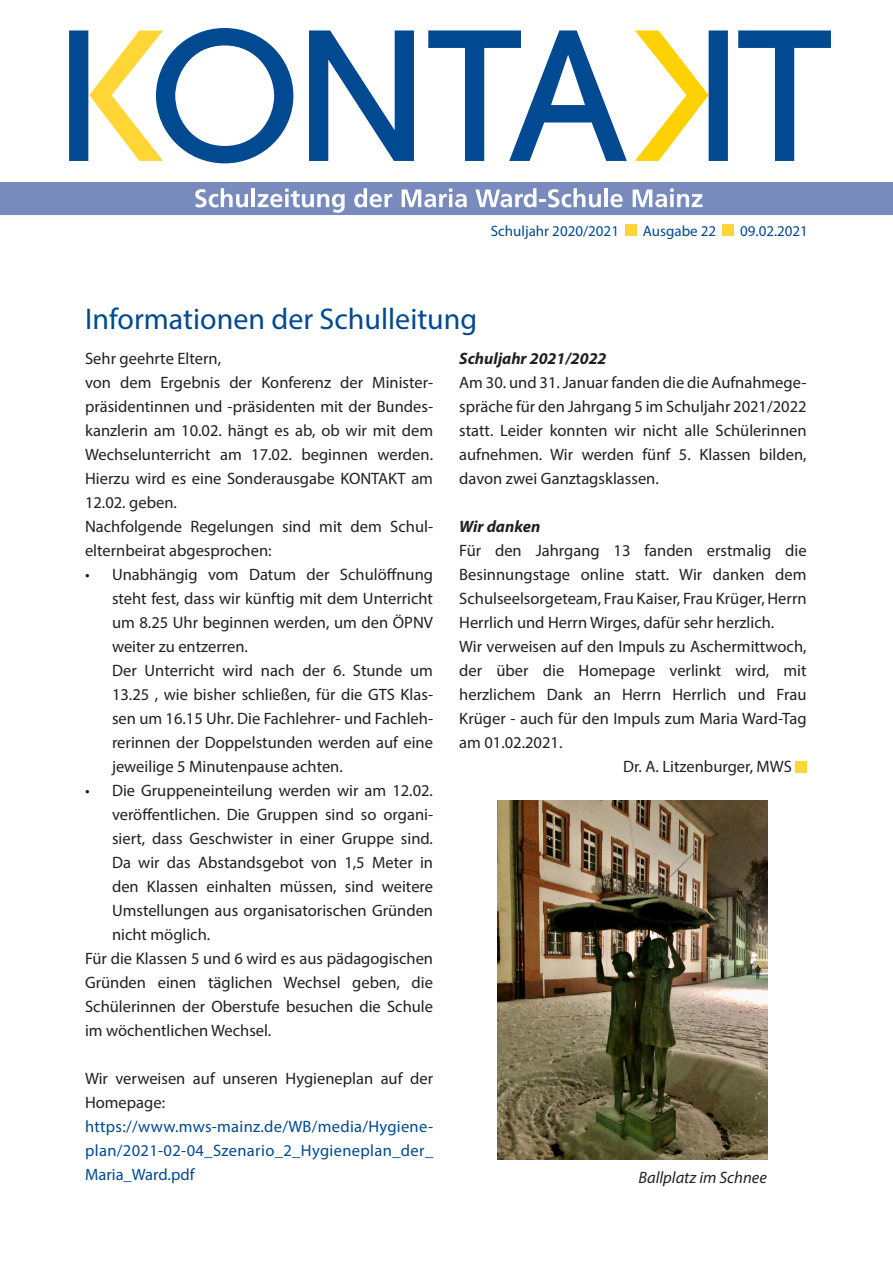
<style>
.page{position:relative;width:893px;height:1263px;background:#fff}
.page>*{position:absolute;margin:0;border:0;box-sizing:border-box;transform-origin:0 0}
.t1{font:30px "Myriad Pro";color:#014990}
.t2{font:16.5px/24px "Myriad Pro";color:#231f20;text-align:justify}
.t3{font:16.5px/24px "Myriad Pro";letter-spacing:.02em;color:#014990;text-align:justify}
.t4{font:italic 700 16.5px "Myriad Pro";color:#231f20}
.t5{font:italic 16.5px "Myriad Pro";color:#231f20}
.t6{font:15px "Myriad Pro";color:#014990}
</style>
<div class="page">
<svg style="left:309px;top:30px;width:105px;height:131px"></svg>
<svg style="left:428px;top:30px;width:199px;height:131px"></svg>
<svg style="left:738px;top:30px;width:93px;height:131px"></svg>
<svg style="left:635px;top:30px;width:93px;height:131px"></svg>
<svg style="left:69px;top:28px;width:224px;height:135px"></svg>
<div style="left:0;top:182px;width:893px;height:33px;background:#788bbc"></div>
<svg style="left:195px;top:188px;width:53px;height:19px"></svg>
<hr style="left:252px;top:188px;width:3px;height:19px;background:#fff">
<svg style="left:258px;top:189px;width:87px;height:24px"></svg>
<svg style="left:354px;top:188px;width:38px;height:19px"></svg>
<svg style="left:402px;top:189px;width:65px;height:18px"></svg>
<svg style="left:475px;top:188px;width:126px;height:19px"></svg>
<hr style="left:604px;top:188px;width:4px;height:19px;background:#fff">
<svg style="left:610px;top:194px;width:13px;height:13px"></svg>
<svg style="left:633px;top:189px;width:69px;height:18px"></svg>
<div style="left:625px;top:225px;width:11px;height:11px;background:#ffd636"></div>
<div style="left:723px;top:225px;width:11px;height:11px;background:#ffd636"></div>
<div style="left:795px;top:761px;width:12px;height:11px;background:#ffd636"></div>
<img style="left:498px;top:800px;width:269px;height:360px">
<p class="t6" style="left:491px;top:222px;width:130px">Schuljahr 2020/2021</p>
<p class="t6" style="left:643px;top:222px;width:75px">Ausgabe 22</p>
<p class="t6" style="left:740px;top:222px;width:69px">09.02.2021</p>
<p class="t1" style="left:85px;top:300px;width:394px">Informationen der Schulleitung</p>
<p class="t2" style="left:85px;top:346px;width:138px">Sehr geehrte Eltern,</p>
<p class="t2" style="left:85px;top:370px;width:350px">von dem Ergebnis der Konferenz der Minister&shy;präsidentinnen und -präsidenten mit der Bundes&shy;kanzlerin am 10.02. hängt es ab, ob wir mit dem Wechselunterricht am 17.02. beginnen werden.<br>Hierzu wird es eine Sonderausgabe KONTAKT am 12.02. geben.</p>
<p class="t2" style="left:85px;top:514px;width:349px">Nachfolgende Regelungen sind mit dem Schul&shy;elternbeirat abgesprochen:</p>
<p class="t2" style="left:112px;top:562px;width:323px;text-indent:-27px">• Unabhängig vom Datum der Schulöffnung steht fest, dass wir künftig mit dem Unterricht um 8.25 Uhr beginnen werden, um den ÖPNV weiter zu entzerren.</p>
<p class="t2" style="left:112px;top:658px;width:323px">Der Unterricht wird nach der 6. Stunde um 13.25 , wie bisher schließen, für die GTS Klas&shy;sen um 16.15 Uhr. Die Fachlehrer- und Fachleh&shy;rerinnen der Doppelstunden werden auf eine jeweilige 5 Minutenpause achten.</p>
<p class="t2" style="left:112px;top:778px;width:323px;text-indent:-27px">• Die Gruppeneinteilung werden wir am 12.02. veröffentlichen. Die Gruppen sind so organi&shy;siert, dass Geschwister in einer Gruppe sind.<br>Da wir das Abstandsgebot von 1,5 Meter in den Klassen einhalten müssen, sind weitere Umstellungen aus organisatorischen Gründen nicht möglich.</p>
<p class="t2" style="left:85px;top:946px;width:350px">Für die Klassen 5 und 6 wird es aus pädagogischen Gründen einen täglichen Wechsel geben, die Schülerinnen der Oberstufe besuchen die Schule im wöchentlichen Wechsel.</p>
<p class="t2" style="left:85px;top:1066px;width:349px">Wir verweisen auf unseren Hygieneplan auf der<br>Homepage:</p>
<p class="t3" style="left:85px;top:1114px;width:350px">https://www.mws-mainz.de/WB/media/Hygiene&shy;plan/2021-02-04_Szenario_2_Hygieneplan_der_ Maria_Ward.pdf</p>
<p class="t4" style="left:459px;top:348px;width:149px">Schuljahr 2021/2022</p>
<p class="t2" style="left:459px;top:370px;width:349px">Am 30. und 31. Januar fanden die die Aufnahmege&shy;spräche für den Jahrgang 5 im Schuljahr 2021/2022 statt. Leider konnten wir nicht alle Schülerinnen aufnehmen. Wir werden fünf 5. Klassen bilden, davon zwei Ganztagsklassen.</p>
<p class="t4" style="left:459px;top:516px;width:83px">Wir danken</p>
<p class="t2" style="left:459px;top:538px;width:349px">Für den Jahrgang 13 fanden erstmalig die Besinnungstage online statt. Wir danken dem Schulseelsorgeteam, Frau Kaiser, Frau Krüger, Herrn Herrlich und Herrn Wirges, dafür sehr herzlich.</p>
<p class="t2" style="left:459px;top:634px;width:349px">Wir verweisen auf den Impuls zu Aschermittwoch, der über die Homepage verlinkt wird, mit herzlichem Dank an Herrn Herrlich und Frau Krüger - auch für den Impuls zum Maria Ward-Tag am 01.02.2021.</p>
<p class="t2" style="left:623px;top:754px;width:170px">Dr. A. Litzenburger, MWS</p>
<p class="t5" style="left:638px;top:1167px;width:130px">Ballplatz im Schnee</p>
</div>
